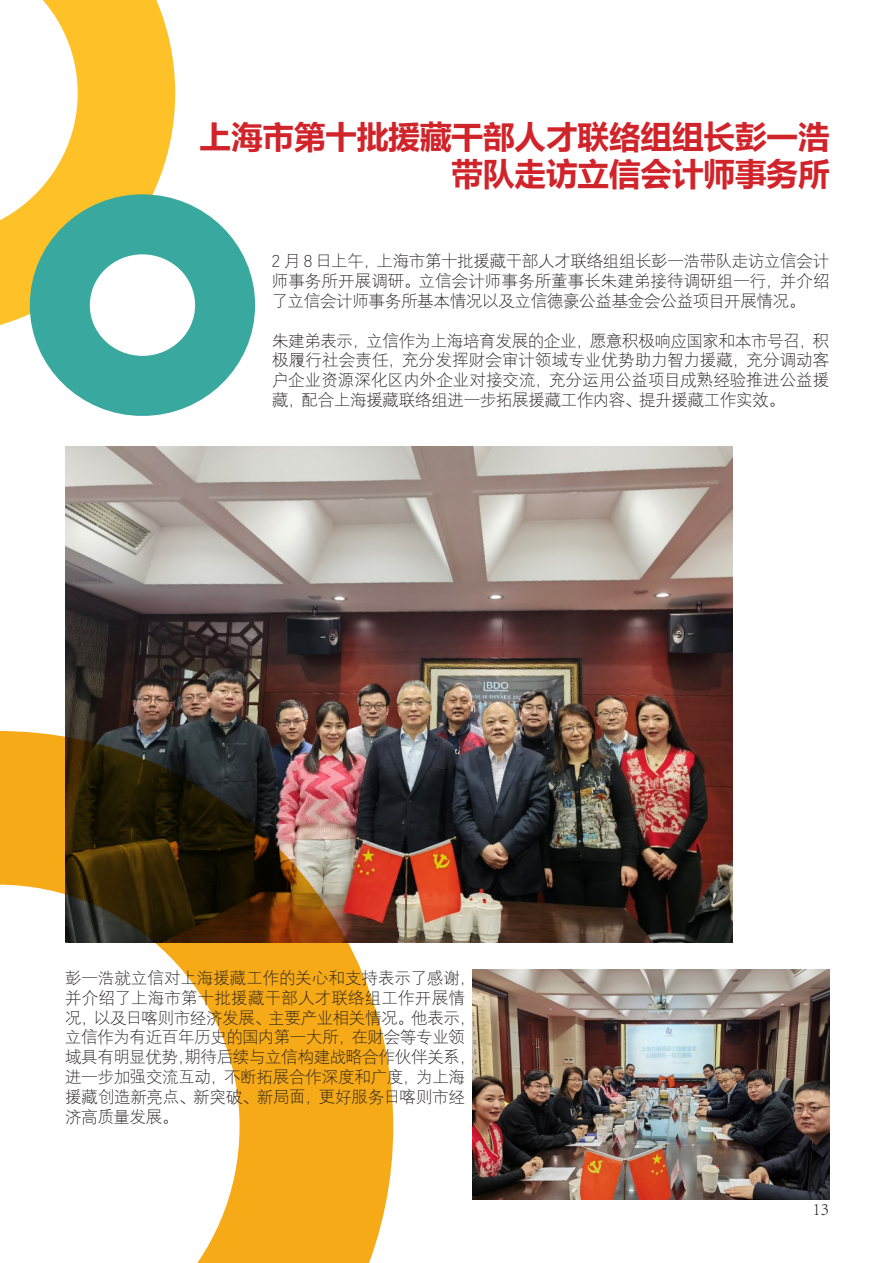
<style>
.page{position:relative;width:893px;height:1263px;background:#fff}
.page>*{position:absolute;margin:0;border:0;box-sizing:border-box;transform-origin:0 0}
.t1{font:700 31.5px/37.8px "Microsoft Ya Hei";color:#d1232a;text-align:right}
.t2{font:300 18px "Adobe Song Std";color:#231f20}
.t3{font:300 16.5px/19.8px "Deng Xian";letter-spacing:-.015em;color:#231f20;text-align:justify}
</style>
<div class="page">
<svg style="left:0;top:731px;width:393px;height:532px"></svg>
<svg style="left:0;top:0;width:175px;height:335px"></svg>
<div style="left:30px;top:194px;width:225px;height:222px;border:60px solid #39a99f;border-radius:50%"></div>
<img style="left:65px;top:446px;width:668px;height:497px">
<img style="left:472px;top:969px;width:357px;height:230px">
<p class="t1" style="left:199px;top:116px;width:631px">上海市第十批援藏干部人才联络组组长彭一浩带队走访立信会计师事务所</p>
<p class="t3" style="left:272px;top:251px;width:559px">2 月 8 日上午，上海市第十批援藏干部人才联络组组长彭一浩带队走访立信会计师事务所开展调研。立信会计师事务所董事长朱建弟接待调研组一行，并介绍了立信会计师事务所基本情况以及立信德豪公益基金会公益项目开展情况。</p>
<p class="t3" style="left:272px;top:330px;width:559px">朱建弟表示，立信作为上海培育发展的企业，愿意积极响应国家和本市号召，积极履行社会责任，充分发挥财会审计领域专业优势助力智力援藏，充分调动客户企业资源深化区内外企业对接交流，充分运用公益项目成熟经验推进公益援藏，配合上海援藏联络组进一步拓展援藏工作内容、提升援藏工作实效。</p>
<p class="t3" style="left:65px;top:967px;width:412px;text-align:left">彭一浩就立信对上海援藏工作的关心和支持表示了感谢，并介绍了上海市第十批援藏干部人才联络组工作开展情况，以及日喀则市经济发展、主要产业相关情况。他表示，立信作为有近百年历史的国内第一大所，在财会等专业领域具有明显优势，期待后续与立信构建战略合作伙伴关系，进一步加强交流互动，不断拓展合作深度和广度，为上海援藏创造新亮点、新突破、新局面，更好服务日喀则市经济高质量发展。</p>
<p class="t2" style="left:813px;top:1199px;width:18px">13</p>
</div>
